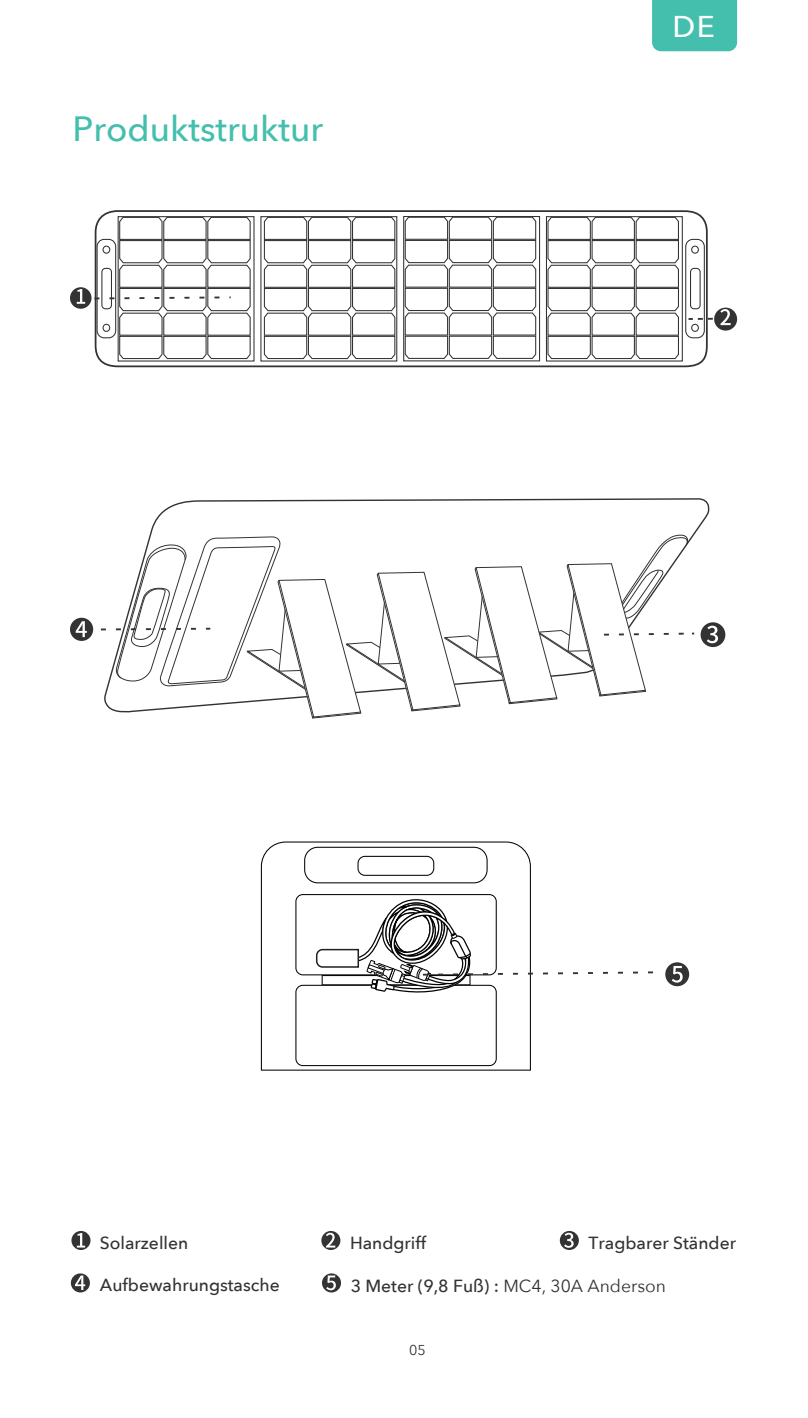
<style>
.page{position:relative;width:808px;height:1418px;background:#fff}
.page>*{position:absolute;margin:0;border:0;box-sizing:border-box;transform-origin:0 0}
.t1{font:500 35px "Avenir Next";color:#45bfad}
.t2{font:500 30px "Avenir Next";color:#fff}
.t3{font:500 17.5px "Avenir Next";color:#333334}
.t4{font:14.25px "Avenir Next";color:#333334}
.s1{font-weight:400}
</style>
<div class="page">
<svg style="left:71px;top:1230px;width:19px;height:19px"></svg>
<svg style="left:77px;top:1232px;width:8px;height:15px"></svg>
<svg style="left:321px;top:1230px;width:19px;height:19px"></svg>
<svg style="left:326px;top:1232px;width:9px;height:15px"></svg>
<svg style="left:560px;top:1230px;width:19px;height:19px"></svg>
<svg style="left:564px;top:1232px;width:10px;height:15px"></svg>
<svg style="left:71px;top:1273px;width:19px;height:19px"></svg>
<svg style="left:75px;top:1275px;width:10px;height:14px"></svg>
<div style="left:322px;top:1273px;width:19px;height:19px;background:#333334;border-radius:50%"></div>
<svg style="left:326px;top:1275px;width:10px;height:15px"></svg>
<div style="left:70px;top:287px;width:22px;height:22px;background:#333334;border-radius:50%"></div>
<svg style="left:77px;top:289px;width:8px;height:15px"></svg>
<div style="left:714px;top:307px;width:23px;height:23px;background:#333334;border-radius:50%"></div>
<svg style="left:720px;top:309px;width:11px;height:16px"></svg>
<div style="left:95px;top:210px;width:613px;height:157px;border:2px solid #333334;border-radius:22px"></div>
<div style="left:691px;top:245px;width:8px;height:9px;border:1px solid #333334;border-radius:50%"></div>
<div style="left:691px;top:324px;width:8px;height:8px;border:1px solid #333334;border-radius:50%"></div>
<div style="left:685px;top:239px;width:20px;height:99px;border:1px solid #333334;border-radius:7px"></div>
<div style="left:690px;top:268px;width:11px;height:41px;border:1px solid #333334;border-radius:4px"></div>
<div style="left:403px;top:216px;width:137px;height:145px;border:1px solid #333334"></div>
<svg style="left:404px;top:216px;width:133px;height:143px"></svg>
<div style="left:546px;top:216px;width:137px;height:145px;border:1px solid #333334"></div>
<svg style="left:546px;top:216px;width:134px;height:143px"></svg>
<div style="left:260px;top:216px;width:137px;height:145px;border:1px solid #333334"></div>
<svg style="left:263px;top:216px;width:133px;height:143px"></svg>
<svg style="left:688px;top:318px;width:25px;height:2px"></svg>
<svg style="left:94px;top:216px;width:158px;height:143px"></svg>
<div style="left:70px;top:617px;width:23px;height:24px;background:#333334;border-radius:50%"></div>
<svg style="left:76px;top:621px;width:11px;height:16px"></svg>
<div style="left:701px;top:622px;width:24px;height:25px;background:#333334;border-radius:50%"></div>
<svg style="left:710px;top:625px;width:8px;height:18px"></svg>
<svg style="left:150px;top:498px;width:560px;height:149px"></svg>
<svg style="left:100px;top:533px;width:594px;height:185px"></svg>
<div style="left:652px;top:0;width:85px;height:51px;background:#45bfad"></div>
<svg style="left:261px;top:841px;width:270px;height:229px"></svg>
<div style="left:665px;top:962px;width:24px;height:24px;background:#333334;border-radius:50%"></div>
<svg style="left:295px;top:846px;width:358px;height:220px"></svg>
<svg style="left:672px;top:965px;width:11px;height:17px"></svg>
<h1 class="t1" style="left:73px;top:99px;width:252px">Produktstruktur</h1>
<h2 class="t2" style="left:672px;top:1px;width:44px">DE</h2>
<p class="t3" style="left:100px;top:1227px;width:90px">Solarzellen</p>
<p class="t3" style="left:350px;top:1227px;width:78px">Handgriff</p>
<p class="t3" style="left:589px;top:1227px;width:149px">Tragbarer Ständer</p>
<p class="t3" style="left:100px;top:1269px;width:181px">Aufbewahrungstasche</p>
<p class="t3" style="left:351px;top:1270px;width:317px">3 Meter (9,8 Fuß) : <span class="s1">MC4, 30A Anderson</span></p>
<p class="t4" style="left:409px;top:1337px;width:18px">05</p>
</div>
